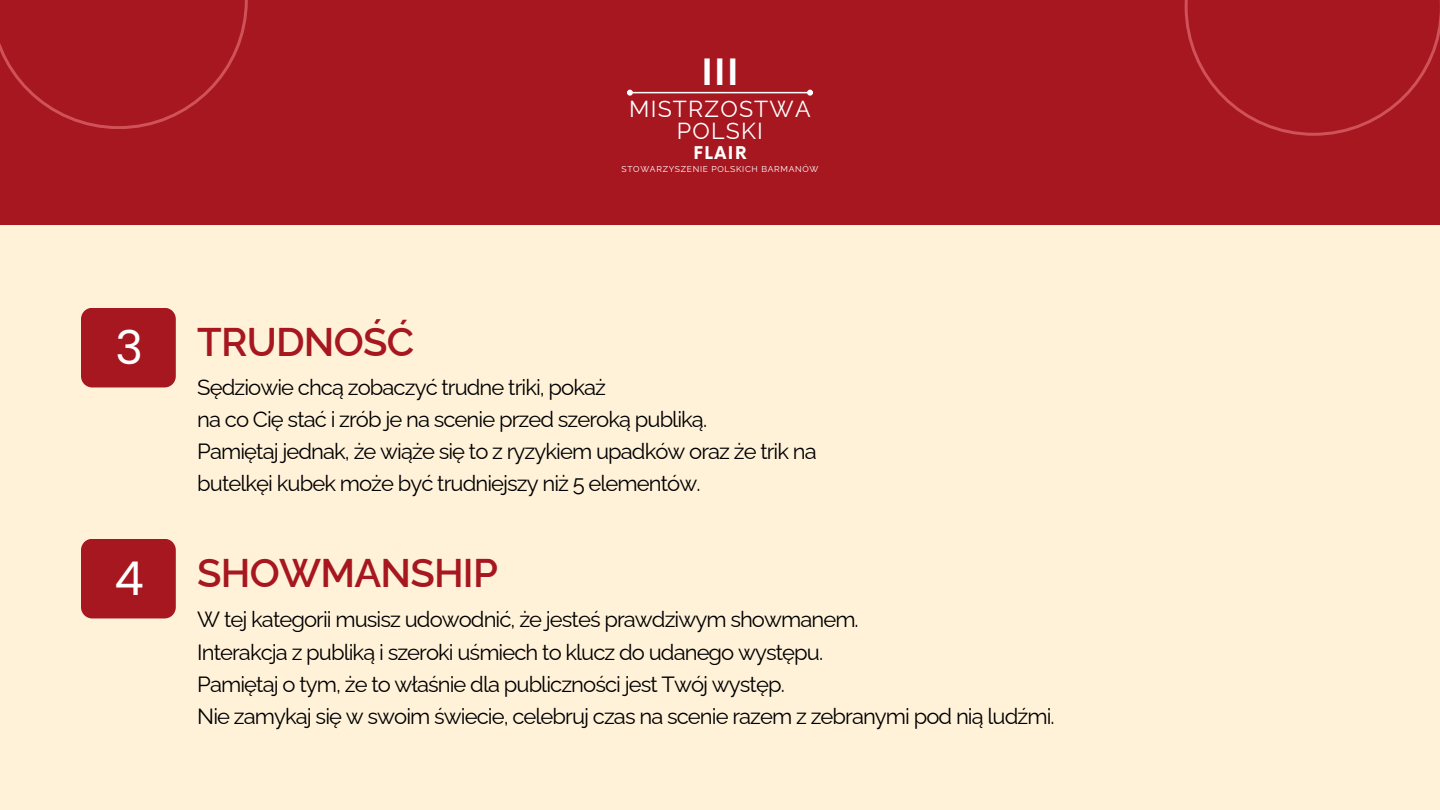
<style>
.page{position:relative;width:1440px;height:810px;background:#fff2d9}
.page>*{position:absolute;margin:0;border:0;box-sizing:border-box;transform-origin:0 0}
.t1{font:46.7px "Poppins";color:#fff}
.t2{font:600 40px "Raleway";letter-spacing:-.02em;color:#a71720}
.t3{font:700 37.7px "Raleway";color:#fff}
.t4{font:23.2px/21.5px "Raleway";letter-spacing:.05em;color:#fff;text-align:center}
.t5{font:22px/32.2px "Raleway";letter-spacing:-.04em;color:#000}
.t6{font:700 17.1px "Now";letter-spacing:.1em;color:#fff}
.t7{font:8.6px "Raleway";letter-spacing:.08em;color:#fff}
</style>
<div class="page">
<div style="left:81px;top:308px;width:95px;height:79px;background:#a71720"></div>
<div style="left:81px;top:539px;width:95px;height:79px;background:#a71720"></div>
<div style="left:0;top:0;width:1440px;height:224px;background:#a71720"></div>
<hr style="left:633px;top:92px;width:174px;height:1px;background:#fff">
<svg style="left:627px;top:90px;width:6px;height:6px"></svg>
<svg style="left:807px;top:90px;width:6px;height:6px"></svg>
<svg style="left:1185px;top:0;width:255px;height:136px"></svg>
<svg style="left:0;top:0;width:248px;height:129px"></svg>
<h3 class="t3" style="left:702px;top:50px;width:38px">III</h3>
<h1 class="t4" style="left:629px;top:98px;width:183px">MISTRZOSTWA<br>POLSKI</h1>
<p class="t6" style="left:693px;top:144px;width:55px">FLAIR</p>
<h1 class="t7" style="left:622px;top:164px;width:198px">STOWARZYSZENIE POLSKICH BARMANÓW</h1>
<h1 class="t1" style="left:116px;top:315px;width:29px">3</h1>
<p class="t1" style="left:115px;top:546px;width:31px">4</p>
<h2 class="t2" style="left:197px;top:319px;width:218px">TRUDNOŚĆ</h2>
<p class="t5" style="left:197px;top:371px;width:621px">Sędziowie chcą zobaczyć trudne triki, pokaż<br>na co Cię stać i zrób je na scenie przed szeroką publiką.<br>Pamiętaj jednak, że wiąże się to z ryzykiem upadków oraz że trik na butelkęi kubek może być trudniejszy niż 5 elementów.</p>
<h4 class="t2" style="left:197px;top:550px;width:302px">SHOWMANSHIP</h4>
<p class="t5" style="left:197px;top:603px;width:859px">W tej kategorii musisz udowodnić, że jesteś prawdziwym showmanem.<br>Interakcja z publiką i szeroki uśmiech to klucz do udanego występu.<br>Pamiętaj o tym, że to właśnie dla publiczności jest Twój występ.<br>Nie zamykaj się w swoim świecie, celebruj czas na scenie razem z zebranymi pod nią ludźmi.</p>
</div>
